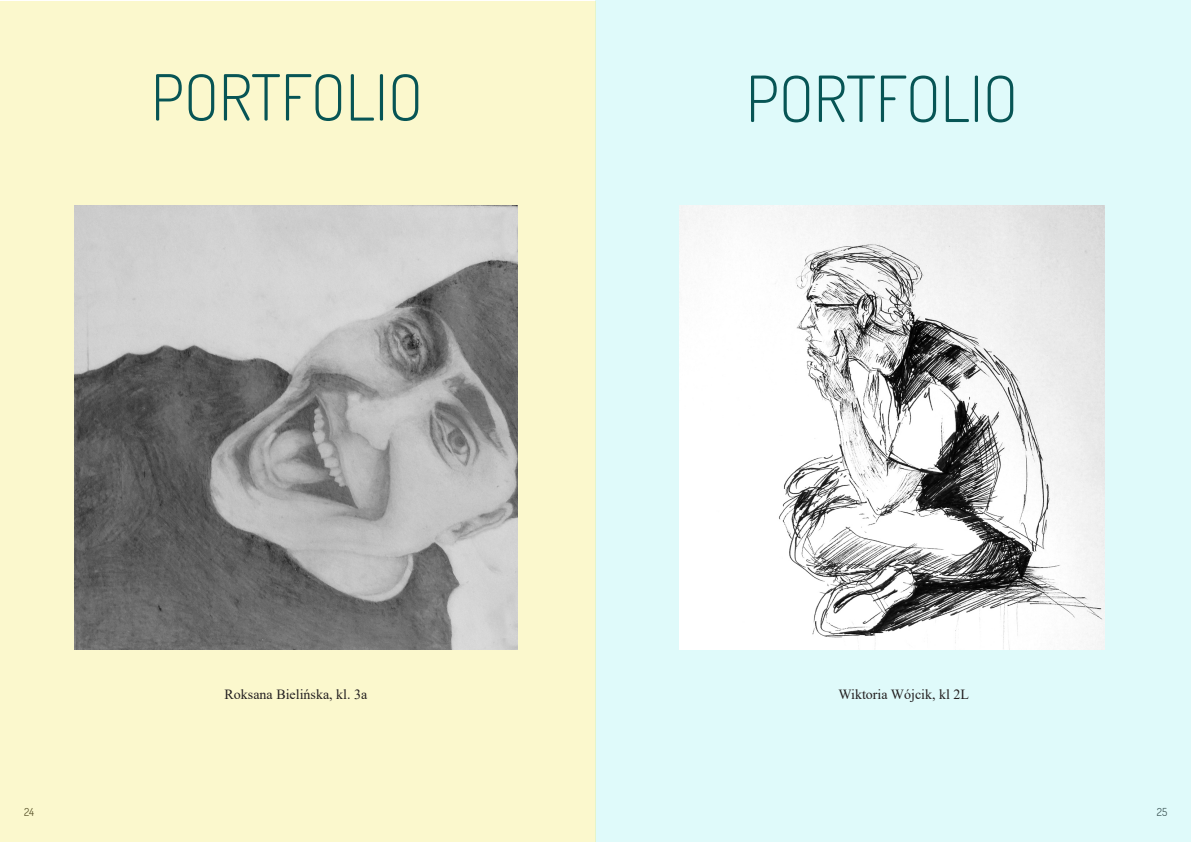
<style>
.page{position:relative;width:1191px;height:842px;background:#fff}
.page>*{position:absolute;margin:0;border:0;box-sizing:border-box;transform-origin:0 0}
.t1{font:300 63.6px "Dosis";color:#075555}
.t2{font:14px "Times New Roman";color:#231f20}
.t3{font:11px "Dosis";color:#231f20}
</style>
<div class="page">
<div style="left:595px;top:1px;width:596px;height:841px;background:#dffafa"></div>
<div style="left:0;top:1px;width:595px;height:841px;background:#fbf8cd"></div>
<img style="left:74px;top:206px;width:444px;height:443px">
<img style="left:679px;top:206px;width:425px;height:443px">
<h1 class="t1" style="left:151px;top:55px;width:273px">PORTFOLIO</h1>
<h1 class="t1" style="left:746px;top:57px;width:273px">PORTFOLIO</h1>
<p class="t2" style="left:225px;top:685px;width:144px">Roksana Bielińska, kl. 3a</p>
<p class="t2" style="left:838px;top:685px;width:132px">Wiktoria Wójcik, kl 2L</p>
<p class="t3" style="left:24px;top:805px;width:11px">24</p>
<p class="t3" style="left:1157px;top:805px;width:12px">25</p>
</div>
